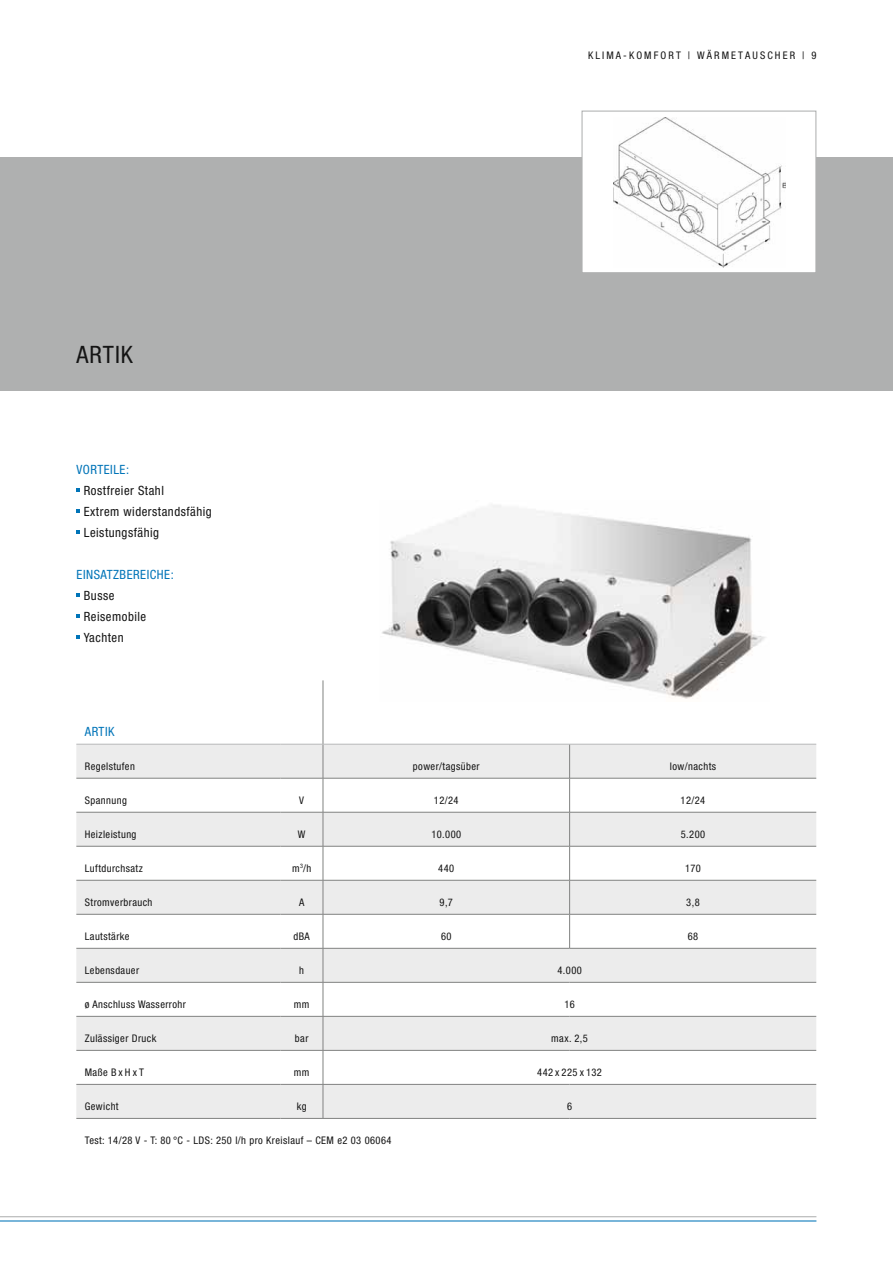
<style>
.page{position:relative;width:893px;height:1263px;background:#fff}
.page>*{position:absolute;margin:0;border:0;box-sizing:border-box;transform-origin:0 0}
.t1{font:condensed 24px "Helvetica Neue";color:#141414}
.t2{font:condensed 12.75px/21px "Helvetica Neue";letter-spacing:.04em;color:#141414}
.t3{font:condensed 12.75px "Helvetica Neue";letter-spacing:.04em;color:#0074b8}
.t4{font:condensed 10.5px "Helvetica Neue";letter-spacing:.04em;color:#141414}
.t5{font:condensed 10.5px "Helvetica Neue";letter-spacing:.2em;color:#141414}
</style>
<div class="page">
<hr style="left:0;top:1216px;width:816px;height:1px;background:#afb0b0">
<hr style="left:0;top:1220px;width:816px;height:1px;background:#0074b8">
<div style="left:0;top:157px;width:893px;height:234px;background:#afb0b0"></div>
<div style="left:76px;top:745px;width:740px;height:33px;background:#ececec"></div>
<svg style="left:76px;top:813px;width:740px;height:305px;fill:#ececec"></svg>
<hr style="left:323px;top:744px;width:1px;height:34px;background:#818281">
<hr style="left:569px;top:744px;width:1px;height:34px;background:#818281">
<hr style="left:323px;top:778px;width:247px;height:1px;background:#818281">
<hr style="left:323px;top:778px;width:1px;height:34px;background:#818281">
<hr style="left:570px;top:778px;width:246px;height:1px;background:#818281">
<hr style="left:569px;top:778px;width:1px;height:34px;background:#818281">
<hr style="left:323px;top:812px;width:247px;height:1px;background:#818281">
<hr style="left:323px;top:812px;width:1px;height:34px;background:#818281">
<hr style="left:570px;top:812px;width:246px;height:1px;background:#818281">
<hr style="left:569px;top:812px;width:1px;height:34px;background:#818281">
<hr style="left:323px;top:846px;width:247px;height:1px;background:#818281">
<hr style="left:323px;top:846px;width:1px;height:34px;background:#818281">
<hr style="left:570px;top:846px;width:246px;height:1px;background:#818281">
<hr style="left:569px;top:846px;width:1px;height:34px;background:#818281">
<hr style="left:323px;top:880px;width:247px;height:1px;background:#818281">
<hr style="left:323px;top:880px;width:1px;height:34px;background:#818281">
<hr style="left:570px;top:880px;width:246px;height:1px;background:#818281">
<hr style="left:569px;top:880px;width:1px;height:34px;background:#818281">
<hr style="left:323px;top:914px;width:247px;height:1px;background:#818281">
<hr style="left:323px;top:914px;width:1px;height:34px;background:#818281">
<hr style="left:570px;top:914px;width:246px;height:1px;background:#818281">
<hr style="left:569px;top:914px;width:1px;height:34px;background:#818281">
<hr style="left:323px;top:948px;width:247px;height:1px;background:#818281">
<hr style="left:323px;top:948px;width:1px;height:34px;background:#818281">
<hr style="left:570px;top:948px;width:246px;height:1px;background:#818281">
<hr style="left:323px;top:982px;width:247px;height:1px;background:#818281">
<hr style="left:323px;top:982px;width:1px;height:34px;background:#818281">
<hr style="left:570px;top:982px;width:246px;height:1px;background:#818281">
<hr style="left:323px;top:1016px;width:247px;height:1px;background:#818281">
<hr style="left:323px;top:1016px;width:1px;height:34px;background:#818281">
<hr style="left:570px;top:1016px;width:246px;height:1px;background:#818281">
<hr style="left:323px;top:1050px;width:247px;height:1px;background:#818281">
<hr style="left:323px;top:1050px;width:1px;height:34px;background:#818281">
<hr style="left:570px;top:1050px;width:246px;height:1px;background:#818281">
<hr style="left:323px;top:1084px;width:247px;height:1px;background:#818281">
<hr style="left:323px;top:1084px;width:1px;height:34px;background:#818281">
<hr style="left:570px;top:1084px;width:246px;height:1px;background:#818281">
<hr style="left:323px;top:1118px;width:247px;height:1px;background:#818281">
<hr style="left:570px;top:1118px;width:246px;height:1px;background:#818281">
<hr style="left:76px;top:778px;width:204px;height:1px;background:#818281">
<hr style="left:280px;top:778px;width:43px;height:1px;background:#818281">
<hr style="left:76px;top:812px;width:204px;height:1px;background:#818281">
<hr style="left:280px;top:812px;width:43px;height:1px;background:#818281">
<hr style="left:76px;top:846px;width:204px;height:1px;background:#818281">
<hr style="left:280px;top:846px;width:43px;height:1px;background:#818281">
<hr style="left:76px;top:880px;width:204px;height:1px;background:#818281">
<hr style="left:280px;top:880px;width:43px;height:1px;background:#818281">
<hr style="left:76px;top:914px;width:204px;height:1px;background:#818281">
<hr style="left:280px;top:914px;width:43px;height:1px;background:#818281">
<hr style="left:76px;top:948px;width:204px;height:1px;background:#818281">
<hr style="left:280px;top:948px;width:43px;height:1px;background:#818281">
<hr style="left:76px;top:982px;width:204px;height:1px;background:#818281">
<hr style="left:280px;top:982px;width:43px;height:1px;background:#818281">
<hr style="left:76px;top:1016px;width:204px;height:1px;background:#818281">
<hr style="left:280px;top:1016px;width:43px;height:1px;background:#818281">
<hr style="left:76px;top:1050px;width:204px;height:1px;background:#818281">
<hr style="left:280px;top:1050px;width:43px;height:1px;background:#818281">
<hr style="left:76px;top:1084px;width:204px;height:1px;background:#818281">
<hr style="left:280px;top:1084px;width:43px;height:1px;background:#818281">
<hr style="left:76px;top:1118px;width:204px;height:1px;background:#818281">
<hr style="left:280px;top:1118px;width:43px;height:1px;background:#818281">
<hr style="left:323px;top:680px;width:1px;height:64px;background:#818281">
<hr style="left:76px;top:744px;width:204px;height:1px;background:#b7b8b9">
<hr style="left:280px;top:744px;width:43px;height:1px;background:#b7b8b9">
<hr style="left:323px;top:744px;width:247px;height:1px;background:#b7b8b9">
<hr style="left:570px;top:744px;width:246px;height:1px;background:#b7b8b9">
<div style="left:582px;top:111px;width:234px;height:162px;background:#fff"></div>
<img style="left:614px;top:118px;width:172px;height:150px">
<div style="left:581px;top:111px;width:235px;height:162px;border:1px solid #afb0b0"></div>
<img style="left:382px;top:505px;width:384px;height:194px">
<h1 class="t1" style="left:77px;top:341px;width:38px">artik</h1>
<p class="t3" style="left:77px;top:462px;width:54px">vorteile:</p>
<p class="t2" style="left:84px;top:479px;width:130px">Rostfreier Stahl<br>Extrem widerstandsfähig<br>Leistungsfähig</p>
<p class="t3" style="left:77px;top:567px;width:99px">Ei nsatzbereiche:</p>
<p class="t2" style="left:84px;top:584px;width:64px">Busse<br>Reisemobile<br>Yachten</p>
<p class="t5" style="left:588px;top:50px;width:230px">Kli ma-Komf ort | wärmeta uscher | 9</p>
<p class="t3" style="left:85px;top:724px;width:21px">artik</p>
<p class="t4" style="left:85px;top:760px;width:52px">Regelstufen</p>
<p class="t4" style="left:413px;top:760px;width:68px">power/tagsüber</p>
<p class="t4" style="left:670px;top:760px;width:48px">low/nachts</p>
<p class="t4" style="left:85px;top:794px;width:44px">Spannung</p>
<p class="t4" style="left:299px;top:794px;width:6px">V</p>
<p class="t4" style="left:434px;top:794px;width:26px">12/24</p>
<p class="t4" style="left:680px;top:794px;width:26px">12/24</p>
<p class="t4" style="left:85px;top:828px;width:53px">Heizleistung</p>
<p class="t4" style="left:298px;top:828px;width:9px">W</p>
<p class="t4" style="left:431px;top:828px;width:31px">10.000</p>
<p class="t4" style="left:681px;top:828px;width:26px">5.200</p>
<p class="t4" style="left:85px;top:862px;width:60px">Luftdurchsatz</p>
<p class="t4" style="left:292px;top:862px;width:21px">m<sup>3</sup>/h</p>
<p class="t4" style="left:438px;top:862px;width:17px">440</p>
<p class="t4" style="left:685px;top:862px;width:17px">170</p>
<p class="t4" style="left:85px;top:896px;width:69px">Stromverbrauch</p>
<p class="t4" style="left:299px;top:896px;width:7px">A</p>
<p class="t4" style="left:440px;top:896px;width:15px">9,7</p>
<p class="t4" style="left:686px;top:896px;width:15px">3,8</p>
<p class="t4" style="left:85px;top:930px;width:46px">Lautstärke</p>
<p class="t4" style="left:293px;top:930px;width:18px">dBA</p>
<p class="t4" style="left:441px;top:930px;width:12px">60</p>
<p class="t4" style="left:688px;top:930px;width:12px">68</p>
<p class="t4" style="left:85px;top:964px;width:56px">Lebensdauer</p>
<p class="t4" style="left:299px;top:964px;width:6px">h</p>
<p class="t4" style="left:557px;top:964px;width:26px">4.000</p>
<p class="t4" style="left:85px;top:998px;width:103px">ø Anschluss Wasserrohr</p>
<p class="t4" style="left:294px;top:998px;width:17px">mm</p>
<p class="t4" style="left:564px;top:998px;width:12px">16</p>
<p class="t4" style="left:85px;top:1032px;width:73px">Zulässiger Druck</p>
<p class="t4" style="left:295px;top:1032px;width:15px">bar</p>
<p class="t4" style="left:551px;top:1032px;width:38px">max. 2,5</p>
<p class="t4" style="left:85px;top:1066px;width:61px">Maße BxH xT</p>
<p class="t4" style="left:294px;top:1066px;width:17px">mm</p>
<p class="t4" style="left:537px;top:1066px;width:66px">442 x 225 x 132</p>
<p class="t4" style="left:85px;top:1100px;width:35px">Gewicht</p>
<p class="t4" style="left:297px;top:1100px;width:11px">kg</p>
<p class="t4" style="left:567px;top:1100px;width:7px">6</p>
<p class="t4" style="left:85px;top:1134px;width:238px">Test: 14/28 V - T: 80 °C - LDS: 250 l/h pro Kreislauf – CEM</p>
<p class="t4" style="left:337px;top:1134px;width:56px">e2 03 06064</p>
</div>
